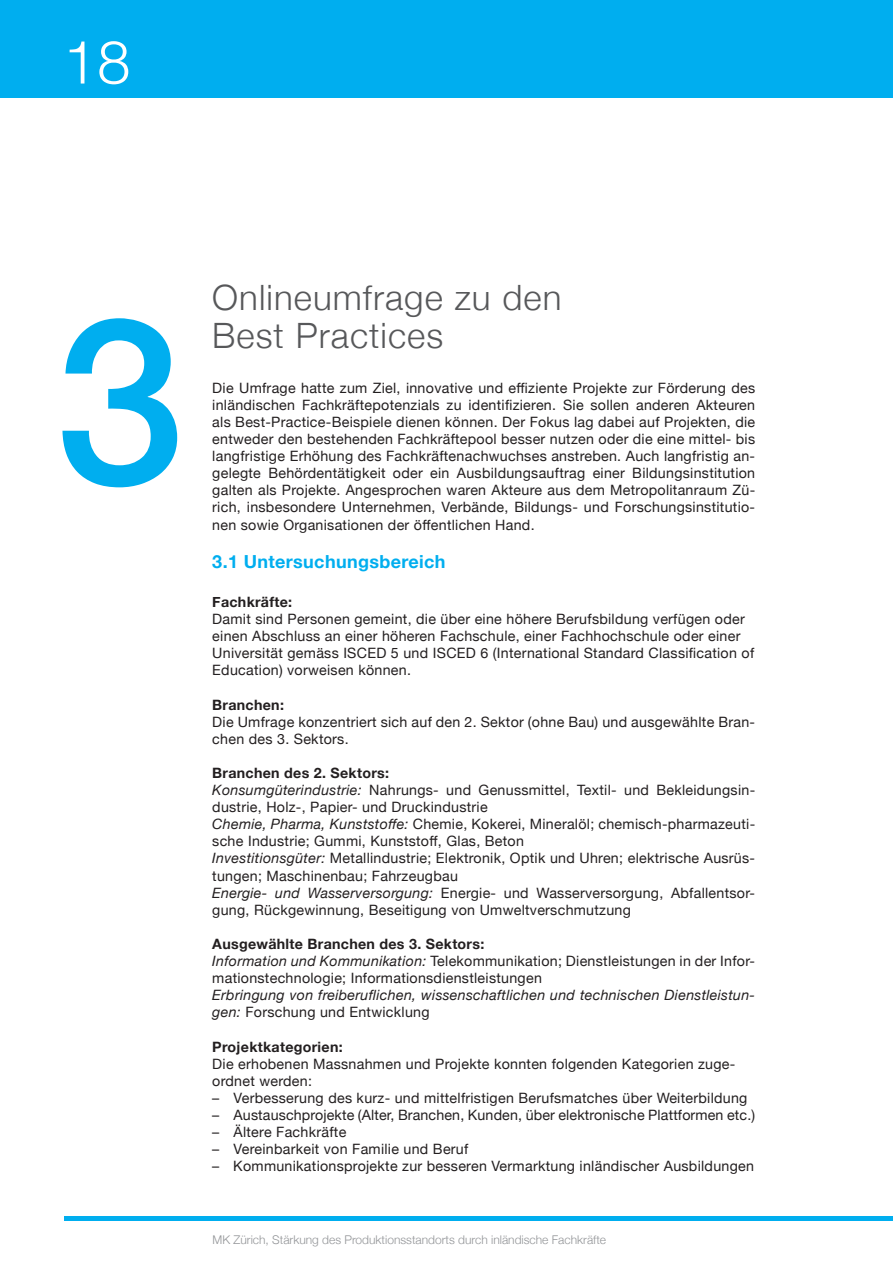
<style>
.page{position:relative;width:893px;height:1263px;background:#fff}
.page>*{position:absolute;margin:0;border:0;box-sizing:border-box;transform-origin:0 0}
.t1{font:500 232.2px "Helvetica Neue";color:#00aeef}
.t2{font:300 60px "Helvetica Neue";color:#fff}
.t3{font:300 34.95px/37.5px "Helvetica Neue";letter-spacing:.03em;color:#57585a}
.t4{font:700 18px "Helvetica Neue";letter-spacing:.02em;color:#00aeef}
.t5{font:14.25px/17.1px "Helvetica Neue";letter-spacing:.02em;color:#231f20}
.t6{font:italic 14.25px/17.1px "Helvetica Neue";letter-spacing:.02em;color:#231f20}
.t7{font:700 14.25px "Helvetica Neue";letter-spacing:.02em;color:#231f20}
.t8{font:300 12px "Helvetica Neue";color:#939598}
.s1{font-weight:700}
.s2{font-style:italic}
.s3{font-style:normal}
</style>
<div class="page">
<div style="left:0;top:0;width:893px;height:97px;background:#00aeef"></div>
<hr style="left:64px;top:1216px;width:829px;height:4px;background:#00aeef">
<h2 class="t2" style="left:64px;top:14px;width:68px">18</h2>
<h1 class="t1" style="left:55px;top:215px;width:131px">3</h1>
<h3 class="t3" style="left:212px;top:276px;width:351px">Onlineumfrage zu den<br>Best Practices</h3>
<p class="t5" style="left:212px;top:380px;width:544px;text-align:justify">Die Umfrage hatte zum Ziel, innovative und effiziente Projekte zur Förderung des inländischen Fachkräftepotenzials zu identifizieren. Sie sollen anderen Akteuren als Best-Practice-Beispiele dienen können. Der Fokus lag dabei auf Projekten, die entweder den bestehenden Fachkräftepool besser nutzen oder die eine mittel- bis langfristige Erhöhung des Fachkräftenachwuchses anstreben. Auch langfristig an&shy;gelegte Behördentätigkeit oder ein Ausbildungsauftrag einer Bildungsinstitution galten als Projekte. Angesprochen waren Akteure aus dem Metropolitanraum Zü&shy;rich, insbesondere Unternehmen, Verbände, Bildungs- und Forschungsinstitutio&shy;nen sowie Organisationen der öffentlichen Hand.</p>
<p class="t4" style="left:212px;top:548px;width:235px">3.1 Untersuchungsbereich</p>
<p class="t7" style="left:212px;top:591px;width:81px">Fachkräfte:</p>
<p class="t5" style="left:212px;top:611px;width:543px">Damit sind Personen gemeint, die über eine höhere Berufsbildung verfügen oder einen Abschluss an einer höheren Fachschule, einer Fachhochschule oder einer Universität gemäss ISCED 5 und ISCED 6 (International Standard Classification of Education) vorweisen können.</p>
<p class="t7" style="left:212px;top:693px;width:73px">Branchen:</p>
<p class="t5" style="left:212px;top:714px;width:544px">Die Umfrage konzentriert sich auf den 2. Sektor (ohne Bau) und ausgewählte Bran&shy;chen des 3. Sektors.</p>
<p class="t5" style="left:212px;top:765px;width:544px"><span class="s1">Branchen des 2. Sektors:<br></span><span class="s2">Konsumgüterindustrie:</span> Nahrungs- und Genussmittel, Textil- und Bekleidungsin&shy;dustrie, Holz-, Papier- und Druckindustrie<br><span class="s2">Chemie, Pharma, Kunststoffe:</span> Chemie, Kokerei, Mineralöl; chemisch-pharmazeuti&shy;sche Industrie; Gummi, Kunststoff, Glas, Beton<br><span class="s2">Investitionsgüter:</span> Metallindustrie; Elektronik, Optik und Uhren; elektrische Ausrüs&shy;tungen; Maschinenbau; Fahrzeugbau<br><span class="s2">Energie- und Wasserversorgung:</span> Energie- und Wasserversorgung, Abfallentsor&shy;gung, Rückgewinnung, Beseitigung von Umweltverschmutzung</p>
<p class="t5" style="left:212px;top:936px;width:544px"><span class="s1">Ausgewählte Branchen des 3. Sektors:<br></span><span class="s2">Information und Kommunikation:</span> Telekommunikation; Dienstleistungen in der Infor&shy;mationstechnologie; Informationsdienstleistungen</p>
<p class="t6" style="left:212px;top:987px;width:544px">Erbringung von freiberuflichen, wissenschaftlichen und technischen Dienstleistun&shy;gen: <span class="s3">Forschung und Entwicklung</span></p>
<p class="t7" style="left:212px;top:1035px;width:132px">Projektkategorien:</p>
<p class="t5" style="left:212px;top:1056px;width:525px">Die erhobenen Massnahmen und Projekte konnten folgenden Kategorien zuge&shy;ordnet werden:</p>
<p class="t5" style="left:212px;top:1090px;width:537px">– Verbesserung des kurz- und mittelfristigen Berufsmatches über Weiterbildung</p>
<p class="t5" style="left:212px;top:1107px;width:544px">– Austauschprojekte (Alter, Branchen, Kunden, über elektronische Plattformen etc.)</p>
<p class="t5" style="left:212px;top:1124px;width:136px">– Ältere Fachkräfte</p>
<p class="t5" style="left:212px;top:1141px;width:258px">– Vereinbarkeit von Familie und Beruf</p>
<p class="t5" style="left:212px;top:1158px;width:543px">– Kommunikationsprojekte zur besseren Vermarktung inländischer Ausbildungen</p>
<p class="t8" style="left:213px;top:1230px;width:395px">MK Zürich, Stärkung des Produktionsstandorts durch inländische Fachkräfte</p>
</div>
